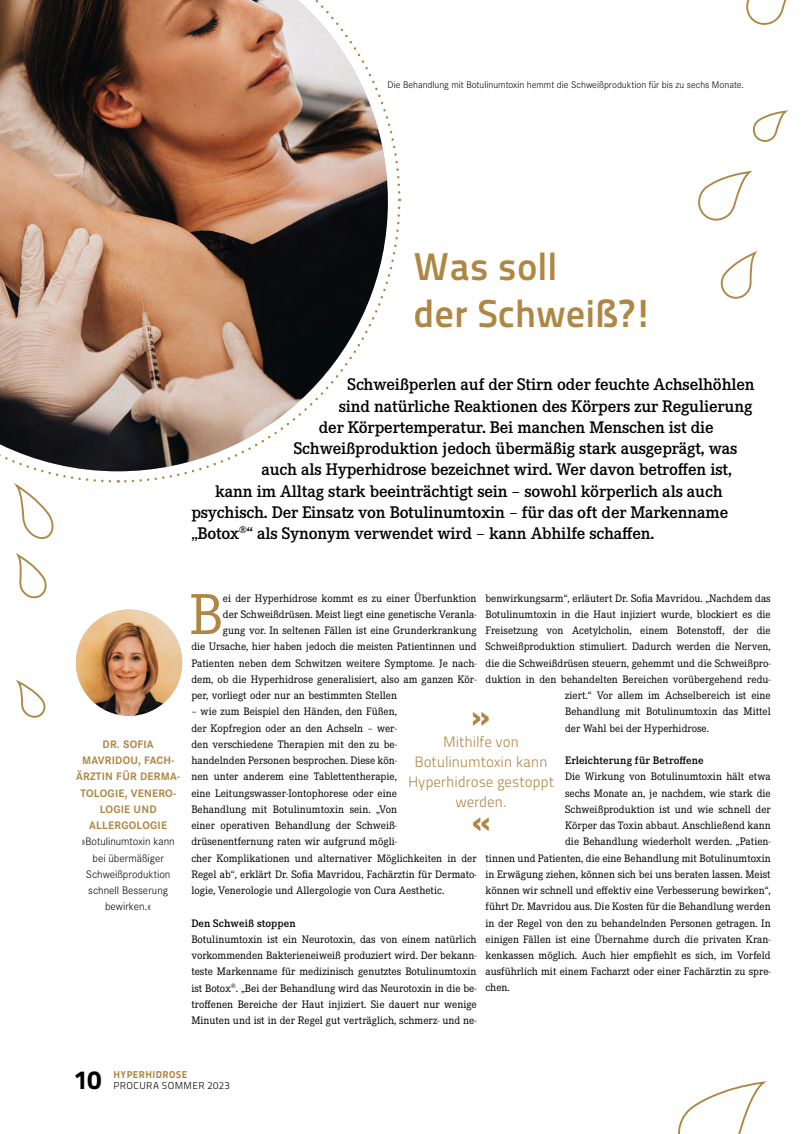
<style>
.page{position:relative;width:808px;height:1134px;background:#fff}
.page>*{position:absolute;margin:0;border:0;box-sizing:border-box;transform-origin:0 0}
.t1{font:60px "Corporate E";color:#af8643}
.t2{font:38.75px/47.5px "Titillium Maps 26 L 750 wt";color:#af8643}
.t3{font:32.5px "Titillium Maps 26 L 999 wt";color:#af8643}
.t4{font:26.25px "Titillium Maps 26 L 999 wt";color:#000}
.t5{font:600 17.5px "Corporate E";letter-spacing:-.01em;color:#000}
.t6{font:15px/20px "Titillium Maps 26 L 250 wt";letter-spacing:-.01em;color:#af8643;text-align:center}
.t7{font:11.25px/16.2px "Corporate E";color:#000}
.t8{font:300 11.25px/16.2px "Corporate S";color:#000;text-align:center}
.t9{font:700 11.25px/16.2px "Corporate S";letter-spacing:.02em;color:#af8643;text-align:center}
.t10{font:600 11.25px "Corporate E";letter-spacing:.005em;color:#000}
.t11{font:300 10px "Corporate S";color:#000}
.t12{font:10px "Titillium Maps 26 L 250 wt";letter-spacing:.04em;color:#000}
.t13{font:10px "Titillium Maps 26 L 999 wt";letter-spacing:.04em;color:#af8643}
</style>
<div class="page">
<img style="left:76px;top:609px;width:106px;height:107px;border-radius:53px">
<svg style="left:698px;top:170px;width:54px;height:51px"></svg>
<svg style="left:746px;top:0;width:41px;height:25px"></svg>
<svg style="left:678px;top:1081px;width:88px;height:53px"></svg>
<svg style="left:752px;top:110px;width:36px;height:32px"></svg>
<svg style="left:720px;top:251px;width:37px;height:48px"></svg>
<svg style="left:14px;top:471px;width:105px;height:68px"></svg>
<svg style="left:16px;top:553px;width:31px;height:46px"></svg>
<svg style="left:16px;top:680px;width:30px;height:38px"></svg>
<img style="left:0;top:0;width:388px;height:471px">
<p class="t11" style="left:388px;top:78px;width:358px">Die Behandlung mit Botulinumtoxin hemmt die Schweißproduktion für bis zu sechs Monate.</p>
<h2 class="t2" style="left:414px;top:240px;width:240px">Was soll<br>der Schweiß?!</h2>
<h3 class="t5" style="left:348px;top:373px;width:409px">Schweißperlen auf der Stirn oder feuchte Achselhöhlen</h3>
<h3 class="t5" style="left:339px;top:395px;width:415px">sind natürliche Reaktionen des Körpers zur Regulierung</h3>
<h3 class="t5" style="left:319px;top:416px;width:396px">der Körpertemperatur. Bei manchen Menschen ist die</h3>
<h3 class="t5" style="left:294px;top:437px;width:445px">Schweißproduktion jedoch übermäßig stark ausgeprägt, was</h3>
<h3 class="t5" style="left:261px;top:458px;width:472px">auch als Hyperhidrose bezeichnet wird. Wer davon betroffen ist,</h3>
<h3 class="t5" style="left:215px;top:479px;width:509px">kann im Alltag stark beeinträchtigt sein – sowohl körperlich als auch</h3>
<h3 class="t5" style="left:191px;top:501px;width:538px">psychisch. Der Einsatz von Botulinumtoxin – für das oft der Markenname</h3>
<h3 class="t5" style="left:191px;top:522px;width:464px">„Botox<sup>®</sup>“ als Synonym verwendet wird – kann Abhilfe schaffen.</h3>
<p class="t9" style="left:76px;top:736px;width:105px">DR. SOFIA<br>MAVRIDOU, FACH-<br>ÄRZTIN FÜR DERMA-<br>TOLOGIE, VENERO-<br>LOGIE UND<br>ALLERGOLOGIE</p>
<p class="t8" style="left:82px;top:833px;width:95px">»Botulinumtoxin kann bei übermäßiger<br>Schweißproduktion schnell Besserung bewirken.«</p>
<h1 class="t1" style="left:190px;top:577px;width:35px">B</h1>
<p class="t7" style="left:223px;top:589px;width:255px">ei der Hyperhidrose kommt es zu einer Überfunktion</p>
<p class="t7" style="left:485px;top:589px;width:287px">benwirkungsarm“, erläutert Dr. Sofia Mavridou. „Nachdem das</p>
<p class="t7" style="left:485px;top:606px;width:287px">Botulinumtoxin in die Haut injiziert wurde, blockiert es die</p>
<p class="t7" style="left:485px;top:622px;width:287px">Freisetzung von Acetylcholin, einem Botenstoff, der die</p>
<p class="t7" style="left:485px;top:638px;width:287px">Schweißproduktion stimuliert. Dadurch werden die Nerven,</p>
<p class="t7" style="left:485px;top:654px;width:287px">die die Schweißdrüsen steuern, gehemmt und die Schweißpro-</p>
<p class="t7" style="left:485px;top:671px;width:287px">duktion in den behandelten Bereichen vorübergehend redu-</p>
<p class="t7" style="left:565px;top:687px;width:207px">ziert.“ Vor allem im Achselbereich ist eine</p>
<p class="t7" style="left:565px;top:703px;width:207px">Behandlung mit Botulinumtoxin das Mittel</p>
<p class="t7" style="left:565px;top:719px;width:145px">der Wahl bei der Hyperhidrose.</p>
<p class="t10" style="left:565px;top:753px;width:140px">Erleichterung für Betroffene</p>
<p class="t7" style="left:565px;top:768px;width:207px">Die Wirkung von Botulinumtoxin hält etwa</p>
<p class="t7" style="left:565px;top:784px;width:207px">sechs Monate an, je nachdem, wie stark die</p>
<p class="t7" style="left:565px;top:801px;width:207px">Schweißproduktion ist und wie schnell der</p>
<p class="t7" style="left:565px;top:817px;width:207px">Körper das Toxin abbaut. Anschließend kann</p>
<p class="t7" style="left:565px;top:833px;width:207px">die Behandlung wiederholt werden. „Patien-</p>
<p class="t7" style="left:485px;top:849px;width:287px">tinnen und Patienten, die eine Behandlung mit Botulinumtoxin</p>
<p class="t7" style="left:485px;top:866px;width:287px">in Erwägung ziehen, können sich bei uns beraten lassen. Meist</p>
<p class="t7" style="left:485px;top:882px;width:287px">können wir schnell und effektiv eine Verbesserung bewirken“,</p>
<p class="t7" style="left:485px;top:898px;width:287px">führt Dr. Mavridou aus. Die Kosten für die Behandlung werden</p>
<p class="t7" style="left:485px;top:914px;width:287px">in der Regel von den zu behandelnden Personen getragen. In</p>
<p class="t7" style="left:485px;top:931px;width:287px">einigen Fällen ist eine Übernahme durch die privaten Kran-</p>
<p class="t7" style="left:485px;top:947px;width:287px">kenkassen möglich. Auch hier empfiehlt es sich, im Vorfeld</p>
<p class="t7" style="left:485px;top:963px;width:287px">ausführlich mit einem Facharzt oder einer Fachärztin zu spre-</p>
<p class="t7" style="left:485px;top:979px;width:26px">chen.</p>
<p class="t7" style="left:223px;top:606px;width:255px">der Schweißdrüsen. Meist liegt eine genetische Veranla-</p>
<p class="t7" style="left:223px;top:622px;width:255px">gung vor. In seltenen Fällen ist eine Grunderkrankung</p>
<p class="t7" style="left:191px;top:638px;width:287px">die Ursache, hier haben jedoch die meisten Patientinnen und</p>
<p class="t7" style="left:191px;top:654px;width:287px">Patienten neben dem Schwitzen weitere Symptome. Je nach-</p>
<p class="t7" style="left:191px;top:671px;width:287px">dem, ob die Hyperhidrose generalisiert, also am ganzen Kör-</p>
<p class="t7" style="left:191px;top:687px;width:207px">per, vorliegt oder nur an bestimmten Stellen</p>
<p class="t7" style="left:191px;top:703px;width:287px">– wie zum Beispiel den Händen, den Füßen,<br>der Kopfregion oder an den Achseln – wer-<br>den verschiedene Therapien mit den zu be-<br>handelnden Personen besprochen. Diese kön-<br>nen unter anderem eine Tablettentherapie,<br>eine Leitungswasser-Iontophorese oder eine<br>Behandlung mit Botulinumtoxin sein. „Von<br>einer operativen Behandlung der Schweiß&shy;drüsenentfernung raten wir aufgrund mögli-<br>cher Komplikationen und alternativer Möglichkeiten in der Regel ab“, erklärt Dr. Sofia Mavridou, Fachärztin für Dermato&shy;logie, Venerologie und Allergologie von Cura Aesthetic.</p>
<p class="t10" style="left:191px;top:915px;width:106px">Den Schweiß stoppen</p>
<p class="t7" style="left:191px;top:931px;width:287px;text-align:justify">Botulinumtoxin ist ein Neurotoxin, das von einem natürlich vorkommenden Bakterieneiweiß produziert wird. Der bekann&shy;teste Markenname für medizinisch genutztes Botulinumtoxin ist Botox<sup>®</sup>. „Bei der Behandlung wird das Neurotoxin in die be&shy;troffenen Bereiche der Haut injiziert. Sie dauert nur wenige Minuten und ist in der Regel gut verträglich, schmerz- und ne-</p>
<h3 class="t3" style="left:471px;top:690px;width:21px">»</h3>
<h3 class="t6" style="left:408px;top:731px;width:148px">Mithilfe von<br>Botulinumtoxin kann<br>Hyperhidrose gestoppt werden.</h3>
<h3 class="t3" style="left:471px;top:795px;width:21px">«</h3>
<p class="t13" style="left:113px;top:1066px;width:75px">HYPERHIDROSE</p>
<h3 class="t4" style="left:74px;top:1059px;width:28px">10</h3>
<p class="t12" style="left:113px;top:1078px;width:118px">PROCURA SOMMER 2023</p>
</div>
